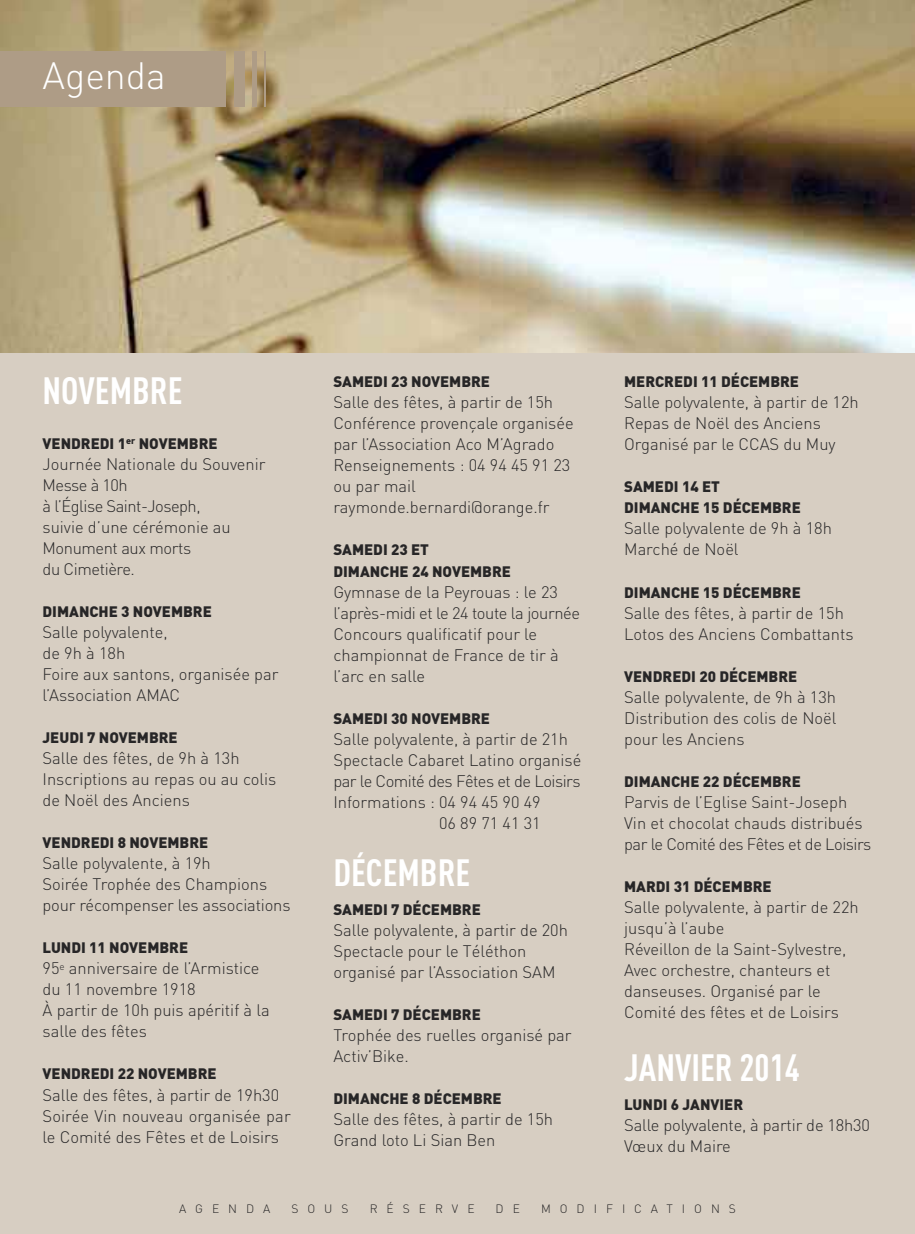
<style>
.page{position:relative;width:915px;height:1234px;background:#fff}
.page>*{position:absolute;margin:0;border:0;box-sizing:border-box;transform-origin:0 0}
.t1{font:700 37.5px "DIN Cond";color:#fff}
.t2{font:300 37.5px "DIN";color:#fff}
.t3{font:300 16.5px/21px "DIN";color:#272627}
.t4{font:300 16.5px/21px "DIN";letter-spacing:-.025em;color:#272627}
.t5{font:300 16.5px "DIN";letter-spacing:-.03em;color:#272627}
.t6{font:900 15px/21px "DIN";color:#272627}
.t7{font:300 12px "DIN";letter-spacing:.75em;color:#272627}
</style>
<div class="page">
<div style="left:0;top:0;width:914px;height:1233px;background:#d7cec2"></div>
<img style="left:0;top:0;width:914px;height:352px">
<div style="left:0;top:51px;width:226px;height:55px;background:#ae9c86"></div>
<div style="left:234px;top:51px;width:10px;height:55px;background:#ae9c86"></div>
<hr style="left:252px;top:51px;width:4px;height:55px;background:#ae9c86">
<hr style="left:264px;top:51px;width:2px;height:55px;background:#ae9c86">
<h1 class="t2" style="left:43px;top:62px;width:125px">Agenda</h1>
<h1 class="t1" style="left:43px;top:377px;width:142px">NOVEMBRE</h1>
<p class="t6" style="left:43px;top:434px;width:176px">VENDREDI 1<sup>er</sup> NOVEMBRE</p>
<p class="t4" style="left:43px;top:455px;width:224px">Journée Nationale du Souvenir<br>Messe à 10h<br>à l’Église Saint-Joseph,<br>suivie d’une cérémonie au<br>Monument aux morts<br>du Cimetière.</p>
<p class="t6" style="left:43px;top:602px;width:171px">DIMANCHE 3 NOVEMBRE</p>
<p class="t3" style="left:43px;top:623px;width:237px">Salle polyvalente,<br>de 9h à 18h<br>Foire aux santons, organisée par l’Association AMAC</p>
<p class="t6" style="left:43px;top:728px;width:137px">JEUDI 7 NOVEMBRE</p>
<p class="t3" style="left:43px;top:749px;width:235px">Salle des fêtes, de 9h à 13h<br>Inscriptions au repas ou au colis de Noël des Anciens</p>
<p class="t6" style="left:43px;top:833px;width:167px">VENDREDI 8 NOVEMBRE</p>
<p class="t3" style="left:43px;top:854px;width:249px">Salle polyvalente, à 19h<br>Soirée Trophée des Champions pour récompenser les associations</p>
<p class="t6" style="left:43px;top:938px;width:147px">LUNDI 11 NOVEMBRE</p>
<p class="t3" style="left:43px;top:959px;width:229px">95<sup>e</sup> anniversaire de l’Armistice du 11 novembre 1918<br>À partir de 10h puis apéritif à la salle des fêtes</p>
<p class="t6" style="left:43px;top:1064px;width:175px">VENDREDI 22 NOVEMBRE</p>
<p class="t3" style="left:43px;top:1085px;width:250px">Salle des fêtes, à partir de 19h30<br>Soirée Vin nouveau organisée par le Comité des Fêtes et de Loisirs</p>
<p class="t6" style="left:333px;top:373px;width:158px">SAMEDI 23 NOVEMBRE</p>
<p class="t3" style="left:333px;top:394px;width:242px">Salle des fêtes, à partir de 15h<br>Conférence provençale organisée par l’Association Aco M’Agrado<br>Renseignements : 04 94 45 91 23 ou par mail raymonde.bernardi@orange.fr</p>
<p class="t6" style="left:333px;top:541px;width:179px">SAMEDI 23 ET<br>DIMANCHE 24 NOVEMBRE</p>
<p class="t3" style="left:333px;top:583px;width:248px">Gymnase de la Peyrouas : le 23 l’après-midi et le 24 toute la journée<br>Concours qualificatif pour le championnat de France de tir à l’arc en salle</p>
<p class="t6" style="left:333px;top:709px;width:158px">SAMEDI 30 NOVEMBRE</p>
<p class="t3" style="left:333px;top:730px;width:236px">Salle polyvalente, à partir de 21h</p>
<p class="t3" style="left:333px;top:751px;width:249px">Spectacle Cabaret Latino organisé</p>
<p class="t5" style="left:333px;top:774px;width:248px">par le Comité des Fêtes et de Loisirs</p>
<p class="t3" style="left:333px;top:793px;width:209px">Informations : 04 94 45 90 49</p>
<p class="t3" style="left:439px;top:814px;width:103px">06 89 71 41 31</p>
<h1 class="t1" style="left:333px;top:858px;width:138px">DÉCEMBRE</h1>
<p class="t6" style="left:333px;top:900px;width:149px">SAMEDI 7 DÉCEMBRE</p>
<p class="t3" style="left:333px;top:921px;width:236px">Salle polyvalente, à partir de 20h<br>Spectacle pour le Téléthon organisé par l’Association SAM</p>
<p class="t6" style="left:333px;top:1005px;width:149px">SAMEDI 7 DÉCEMBRE</p>
<p class="t3" style="left:333px;top:1026px;width:240px">Trophée des ruelles organisé par<br>Activ’Bike.</p>
<p class="t6" style="left:333px;top:1089px;width:170px">DIMANCHE 8 DÉCEMBRE</p>
<p class="t3" style="left:333px;top:1110px;width:221px">Salle des fêtes, à partir de 15h<br>Grand loto Li Sian Ben</p>
<p class="t6" style="left:624px;top:373px;width:176px">MERCREDI 11 DÉCEMBRE</p>
<p class="t3" style="left:624px;top:394px;width:236px">Salle polyvalente, à partir de 12h<br>Repas de Noël des Anciens<br>Organisé par le CCAS du Muy</p>
<p class="t6" style="left:624px;top:478px;width:178px">SAMEDI 14 ET<br>DIMANCHE 15 DÉCEMBRE</p>
<p class="t3" style="left:624px;top:520px;width:209px">Salle polyvalente de 9h à 18h<br>Marché de Noël</p>
<p class="t6" style="left:624px;top:583px;width:178px">DIMANCHE 15 DÉCEMBRE</p>
<p class="t3" style="left:624px;top:604px;width:231px">Salle des fêtes, à partir de 15h<br>Lotos des Anciens Combattants</p>
<p class="t6" style="left:624px;top:667px;width:175px">VENDREDI 20 DÉCEMBRE</p>
<p class="t3" style="left:624px;top:688px;width:214px;text-align:justify">Salle polyvalente, de 9h à 13h Distribution des colis de Noël pour les Anciens</p>
<p class="t6" style="left:624px;top:772px;width:178px">DIMANCHE 22 DÉCEMBRE</p>
<p class="t3" style="left:624px;top:793px;width:248px">Parvis de l’Eglise Saint-Joseph<br>Vin et chocolat chauds distribués par le Comité des Fêtes et de Loisirs</p>
<p class="t6" style="left:624px;top:877px;width:149px">MARDI 31 DÉCEMBRE</p>
<p class="t3" style="left:624px;top:898px;width:236px">Salle polyvalente, à partir de 22h jusqu’à l’aube<br>Réveillon de la Saint-Sylvestre,<br>Avec orchestre, chanteurs et danseuses. Organisé par le<br>Comité des fêtes et de Loisirs</p>
<h1 class="t1" style="left:624px;top:1053px;width:177px">JANVIER 2014</h1>
<p class="t6" style="left:624px;top:1095px;width:120px">LUNDI 6 JANVIER</p>
<p class="t3" style="left:624px;top:1116px;width:247px">Salle polyvalente, à partir de 18h30<br>Vœux du Maire</p>
<p class="t7" style="left:179px;top:1203px;width:93px">AGENDA</p>
<p class="t7" style="left:291px;top:1203px;width:59px">SOUS</p>
<p class="t7" style="left:369px;top:1203px;width:106px">RÉSERVE</p>
<p class="t7" style="left:495px;top:1203px;width:26px">D E</p>
<p class="t7" style="left:541px;top:1203px;width:196px">MODIFICATIONS</p>
</div>
